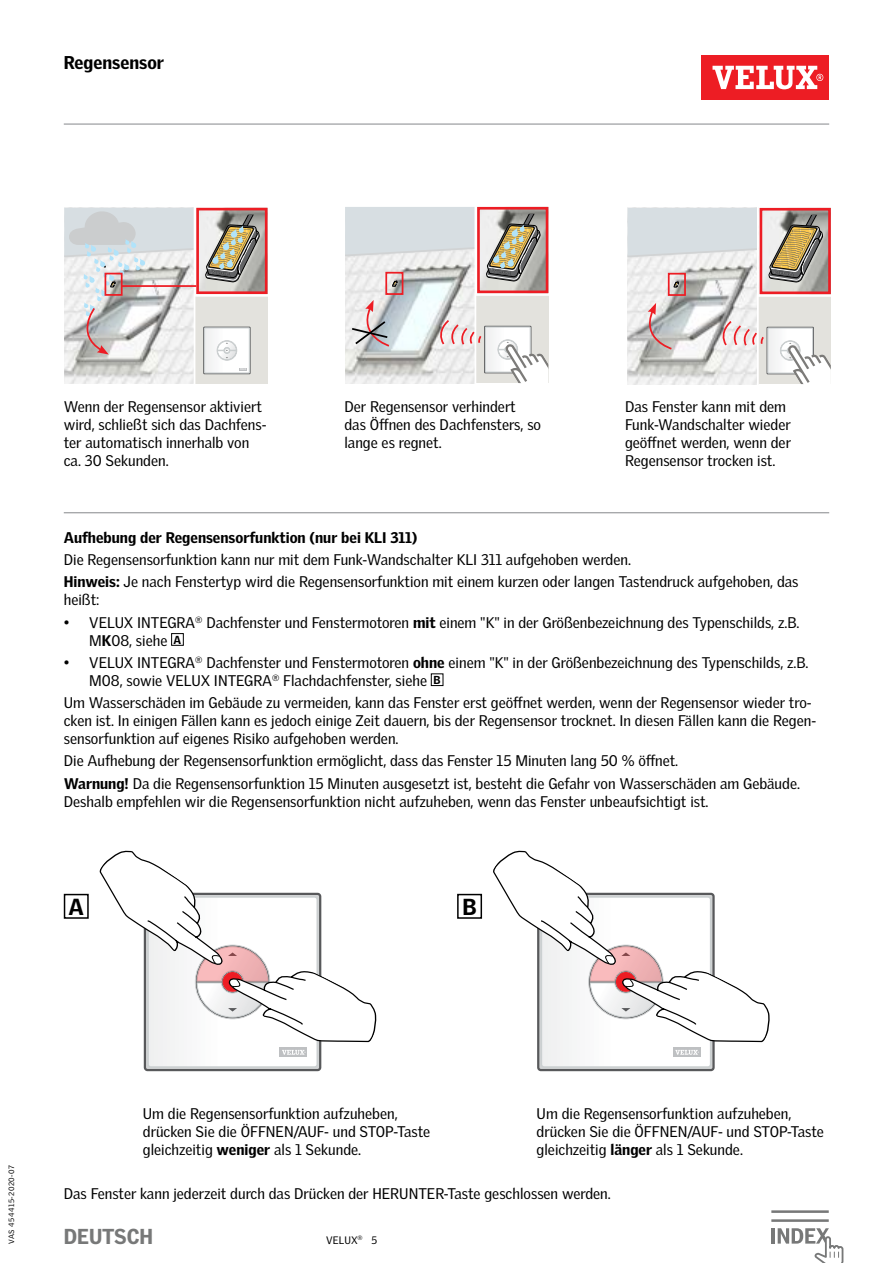
<style>
.page{position:relative;width:893px;height:1263px;background:#fff}
.page>*{position:absolute;margin:0;border:0;box-sizing:border-box;transform-origin:0 0}
.t1{font:900 22.5px "Velux Gothic";color:#000}
.t2{font:900 21px "Velux Gothic";color:#777878}
.t3{font:900 18px "Velux Gothic";color:#000}
.t4{font:15px/18px "Velux Gothic";color:#000}
.t5{font:900 15px "Velux Gothic";color:#000}
.t6{font:10.5px "Velux Gothic";letter-spacing:.015em;color:#000}
.t7{font:7.5px "Velux Gothic";letter-spacing:.06em;color:#000}
.s1{font-weight:900}
.s2{font-weight:900;font-size:11.25px}
</style>
<div class="page">
<div style="left:702px;top:55px;width:127px;height:45px;background:#ed1d24"></div>
<svg style="left:712px;top:66px;width:111px;height:23px"></svg>
<hr style="left:64px;top:512px;width:765px;height:1px;background:#939598">
<img style="left:345px;top:294px;width:130px;height:89px">
<img style="left:64px;top:373px;width:130px;height:11px">
<img style="left:628px;top:295px;width:129px;height:89px">
<div style="left:195px;top:296px;width:72px;height:88px;background:#e3e2dd"></div>
<div style="left:476px;top:295px;width:72px;height:88px;background:#e3e2dd"></div>
<div style="left:758px;top:296px;width:73px;height:88px;background:#e3e2dd"></div>
<div style="left:203px;top:327px;width:47px;height:47px;border:1px solid #58595b"></div>
<hr style="left:475px;top:294px;width:79px;height:2px;background:#fff">
<hr style="left:758px;top:295px;width:78px;height:2px;background:#fff">
<svg style="left:345px;top:206px;width:204px;height:88px"></svg>
<svg style="left:627px;top:207px;width:204px;height:88px"></svg>
<hr style="left:475px;top:202px;width:1px;height:189px;background:#fff">
<hr style="left:757px;top:203px;width:2px;height:189px;background:#fff">
<div style="left:385px;top:272px;width:18px;height:23px;border:2px solid #ed1d24"></div>
<div style="left:668px;top:273px;width:18px;height:23px;border:2px solid #ed1d24"></div>
<svg style="left:64px;top:207px;width:204px;height:166px"></svg>
<svg style="left:640px;top:303px;width:33px;height:47px"></svg>
<svg style="left:436px;top:319px;width:112px;height:64px"></svg>
<svg style="left:718px;top:320px;width:113px;height:64px"></svg>
<hr style="left:122px;top:285px;width:74px;height:2px;background:#ed1d24">
<svg style="left:350px;top:300px;width:41px;height:47px"></svg>
<svg style="left:85px;top:850px;width:292px;height:217px"></svg>
<svg style="left:479px;top:850px;width:291px;height:217px"></svg>
<hr style="left:64px;top:123px;width:765px;height:2px;background:#939598">
<hr style="left:771px;top:1219px;width:58px;height:3px;background:#777878">
<hr style="left:771px;top:1210px;width:58px;height:3px;background:#777878">
<hr style="left:771px;top:1228px;width:4px;height:15px;background:#777878">
<svg style="left:778px;top:1228px;width:65px;height:35px"></svg>
<div style="left:171px;top:633px;width:13px;height:13px;border:1px solid #000"></div>
<div style="left:431px;top:673px;width:12px;height:13px;border:1px solid #000"></div>
<div style="left:65px;top:894px;width:23px;height:24px;background:#fff"></div>
<div style="left:64px;top:894px;width:25px;height:25px;border:2px solid #000"></div>
<div style="left:457px;top:894px;width:25px;height:25px;border:2px solid #000"></div>
<p class="t3" style="left:64px;top:51px;width:102px">Regensensor</p>
<p class="t4" style="left:64px;top:397px;width:204px">Wenn der Regensensor aktiviert wird, schließt sich das Dachfens&shy;ter automatisch innerhalb von ca. 30 Sekunden.</p>
<p class="t4" style="left:344px;top:397px;width:198px">Der Regensensor verhindert das Öffnen des Dachfensters, so lange es regnet.</p>
<p class="t4" style="left:625px;top:397px;width:167px">Das Fenster kann mit dem<br>Funk-Wandschalter wieder geöffnet werden, wenn der<br>Regensensor trocken ist.</p>
<p class="t5" style="left:64px;top:528px;width:355px">Aufhebung der Regensensorfunktion (nur bei KLI 311)</p>
<p class="t4" style="left:64px;top:548px;width:736px;line-height:22.2px">Die Regensensorfunktion kann nur mit dem Funk-Wandschalter KLI 311 aufgehoben werden.<br><span class="s1">Hinweis:</span> Je nach Fenstertyp wird die Regensensorfunktion mit einem kurzen oder langen Tastendruck aufgehoben, das</p>
<p class="t4" style="left:64px;top:591px;width:37px">heißt:</p>
<p class="t4" style="left:89px;top:613px;width:712px;text-indent:-25px">• VELUX INTEGRA<sup>®</sup> Dachfenster und Fenstermotoren <span class="s1">mit</span> einem "K" in der Größenbezeichnung des Typenschilds, z.B.<br>M<span class="s1">K</span>08, siehe <span class="s2">A</span></p>
<p class="t4" style="left:89px;top:653px;width:721px;text-indent:-26px">• VELUX INTEGRA<sup>®</sup> Dachfenster und Fenstermotoren <span class="s1">ohne</span> einem "K" in der Größenbezeichnung des Typenschilds, z.B.<br>M08, sowie VELUX INTEGRA<sup>®</sup> Flachdachfenster, siehe <span class="s2">B</span></p>
<p class="t4" style="left:64px;top:694px;width:754px">Um Wasserschäden im Gebäude zu vermeiden, kann das Fenster erst geöffnet werden, wenn der Regensensor wieder tro&shy;cken ist. In einigen Fällen kann es jedoch einige Zeit dauern, bis der Regensensor trocknet. In diesen Fällen kann die Regen&shy;sensorfunktion auf eigenes Risiko aufgehoben werden.</p>
<p class="t4" style="left:64px;top:750px;width:738px;line-height:22.2px">Die Aufhebung der Regensensorfunktion ermöglicht, dass das Fenster 15 Minuten lang 50 % öffnet.<br><span class="s1">Warnung!</span> Da die Regensensorfunktion 15 Minuten ausgesetzt ist, besteht die Gefahr von Wasserschäden am Gebäude.</p>
<p class="t4" style="left:64px;top:792px;width:646px">Deshalb empfehlen wir die Regensensorfunktion nicht aufzuheben, wenn das Fenster unbeaufsichtigt ist.</p>
<h1 class="t1" style="left:69px;top:892px;width:17px">A</h1>
<h1 class="t1" style="left:463px;top:892px;width:16px">B</h1>
<p class="t7" style="left:7px;top:1244px;width:80px;rotate:-90deg">VAS 454415-2020-07</p>
<p class="t4" style="left:143px;top:1105px;width:289px">Um die Regensensorfunktion aufzuheben, drücken Sie die ÖFFNEN/AUF- und STOP-Taste gleichzeitig <span class="s1">weniger</span> als 1 Sekunde.</p>
<p class="t4" style="left:537px;top:1105px;width:289px">Um die Regensensorfunktion aufzuheben, drücken Sie die ÖFFNEN/AUF- und STOP-Taste gleichzeitig <span class="s1">länger</span> als 1 Sekunde.</p>
<p class="t4" style="left:64px;top:1185px;width:549px">Das Fenster kann jederzeit durch das Drücken der HERUNTER-Taste geschlossen werden.</p>
<h2 class="t2" style="left:64px;top:1223px;width:91px">DEUTSCH</h2>
<p class="t6" style="left:371px;top:1234px;width:7px">5</p>
<p class="t6" style="left:326px;top:1234px;width:38px">VELUX<sup>®</sup></p>
</div>
